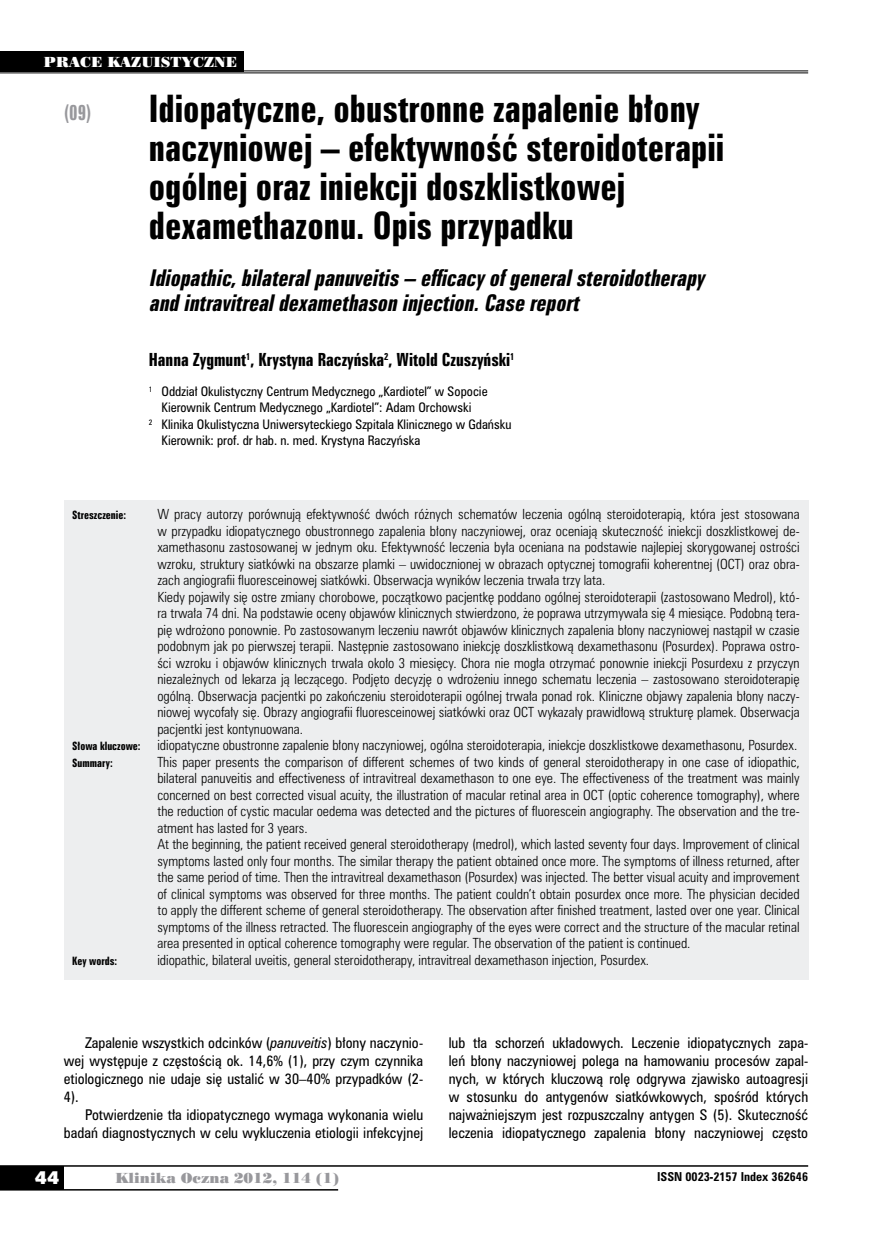
<style>
.page{position:relative;width:872px;height:1234px;background:#fff}
.page>*{position:absolute;margin:0;border:0;box-sizing:border-box;transform-origin:0 0}
.t1{font:34.5px/39px "Zurich Bd X Cn PL";color:#000}
.t2{font:italic 21px/25.5px "Zurich Bd X Cn PL";color:#000}
.t3{font:19.5px "Zurich Bd X Cn PL";color:#98989c;scale:.9 1}
.t4{font:18px "Humanst 531 U Blk PL";color:#fff}
.t5{font:16.5px "Zurich Bd X Cn PL";color:#000}
.t6{font:13.5px/18px "Zurich Cn PL";color:#000;text-align:justify}
.t7{font:13.5px "Poster Bodoni PL";color:#98989c}
.t8{font:13.5px "Poster Bodoni PL";color:#fff}
.t9{font:12.75px/16.5px "Zurich Lt Cn PL";color:#000}
.t10{font:12px "Zurich Cn PL";color:#000}
.t11{font:700 11.25px "Zurich Cn PL";color:#000}
.t12{font:10.5px "Zurich Bd X Cn PL";color:#000}
.s1{font-style:italic}
</style>
<div class="page">
<div style="left:0;top:1165px;width:64px;height:24px;background:#000"></div>
<hr style="left:0;top:1164px;width:808px;height:2px;background:#000">
<hr style="left:0;top:1188px;width:338px;height:2px;background:#000">
<div style="left:64px;top:500px;width:744px;height:479px;background:#edeeef"></div>
<hr style="left:0;top:70px;width:808px;height:1px;background:#000">
<hr style="left:0;top:72px;width:808px;height:1px;background:#000">
<div style="left:0;top:51px;width:243px;height:21px;background:#000"></div>
<p class="t8" style="left:44px;top:53px;width:195px">PRACE KAZUISTYCZNE</p>
<h3 class="t3" style="left:64px;top:100px;width:32px">(09)</h3>
<h1 class="t1" style="left:149px;top:89px;width:577px">Idiopatyczne, obustronne zapalenie błony naczyniowej – efektywność steroidoterapii ogólnej oraz iniekcji doszklistkowej dexamethazonu. Opis przypadku</h1>
<h2 class="t2" style="left:149px;top:265px;width:562px">Idiopathic,bilateralpanuveitis– efficacyofgeneralsteroidotherapy andintravitrealdexamethason injection.Case report</h2>
<p class="t5" style="left:149px;top:349px;width:367px">Hanna Zygmunt<sup>1</sup>, Krystyna Raczyńska<sup>2</sup>, Witold Czuszyński<sup>1</sup></p>
<p class="t10" style="left:149px;top:383px;width:340px"><sup>1</sup> Oddział Okulistyczny Centrum Medycznego „Kardiotel” w Sopocie</p>
<p class="t10" style="left:162px;top:399px;width:311px">Kierownik Centrum Medycznego „Kardiotel”: Adam Orchowski</p>
<p class="t10" style="left:149px;top:416px;width:364px"><sup>2</sup> Klinika Okulistyczna Uniwersyteckiego Szpitala Klinicznego w Gdańsku</p>
<p class="t10" style="left:162px;top:432px;width:260px">Kierownik: prof. dr hab. n. med. Krystyna Raczyńska</p>
<p class="t12" style="left:72px;top:508px;width:55px">Streszczenie:</p>
<p class="t9" style="left:157px;top:505px;width:644px">W pracy autorzy porównują efektywność dwóch różnych schematów leczenia ogólną steroidoterapią, która jest stosowana w przypadku idiopatycznego obustronnego zapalenia błony naczyniowej, oraz oceniają skuteczność iniekcji doszklistkowej de&shy;xamethasonu zastosowanej w jednym oku. Efektywność leczenia była oceniana na podstawie najlepiej skorygowanej ostrości wzroku, struktury siatkówki na obszarze plamki – uwidocznionej w obrazach optycznej tomografii koherentnej (OCT) oraz obra&shy;zach angiografii fluoresceinowej siatkówki. Obserwacja wyników leczenia trwała trzy lata.<br>Kiedy pojawiły się ostre zmiany chorobowe, początkowo pacjentkę poddano ogólnej steroidoterapii (zastosowano Medrol), któ&shy;ra trwała 74 dni. Na podstawie oceny objawów klinicznych stwierdzono, że poprawa utrzymywała się 4 miesiące. Podobną tera&shy;pię wdrożono ponownie. Po zastosowanym leczeniu nawrót objawów klinicznych zapalenia błony naczyniowej nastąpił w czasie podobnym jak po pierwszej terapii. Następnie zastosowano iniekcję doszklistkową dexamethasonu (Posurdex). Poprawa ostro&shy;ści wzroku i objawów klinicznych trwała około 3 miesięcy. Chora nie mogła otrzymać ponownie iniekcji Posurdexu z przyczyn niezależnych od lekarza ją leczącego. Podjęto decyzję o wdrożeniu innego schematu leczenia – zastosowano steroidoterapię ogólną. Obserwacja pacjentki po zakończeniu steroidoterapii ogólnej trwała ponad rok. Kliniczne objawy zapalenia błony naczy&shy;niowej wycofały się. Obrazy angiografii fluoresceinowej siatkówki oraz OCT wykazały prawidłową strukturę plamek. Obserwacja pacjentki jest kontynuowana.</p>
<p class="t12" style="left:72px;top:739px;width:70px">Słowa kluczowe:</p>
<p class="t9" style="left:157px;top:736px;width:641px">idiopatyczne obustronne zapalenie błony naczyniowej, ogólna steroidoterapia, iniekcje doszklistkowe dexamethasonu, Posurdex.</p>
<p class="t12" style="left:72px;top:755px;width:42px">Summary:</p>
<p class="t9" style="left:157px;top:753px;width:644px">This paper presents the comparison of different schemes of two kinds of general steroidotherapy in one case of idiopathic, bilateral panuveitis and effectiveness of intravitreal dexamethason to one eye. The effectiveness of the treatment was mainly concerned on best corrected visual acuity, the illustration of macular retinal area in OCT (optic coherence tomography), where the reduction of cystic macular oedema was detected and the pictures of fluorescein angiography. The observation and the tre&shy;atment has lasted for 3 years.<br>At the beginning, the patient received general steroidotherapy (medrol), which lasted seventy four days. Improvement of clinical symptoms lasted only four months. The similar therapy the patient obtained once more. The symptoms of illness returned, after the same period of time. Then the intravitreal dexamethason (Posurdex) was injected. The better visual acuity and improvement of clinical symptoms was observed for three months. The patient couldn’t obtain posurdex once more. The physician decided to apply the different scheme of general steroidotherapy. The observation after finished treatment, lasted over one year. Clinical symptoms of the illness retracted. The fluorescein angiography of the eyes were correct and the structure of the macular retinal area presented in optical coherence tomography were regular. The observation of the patient is continued.</p>
<p class="t12" style="left:72px;top:953px;width:46px">Key words:</p>
<p class="t9" style="left:157px;top:951px;width:493px">idiopathic, bilateral uveitis, general steroidotherapy, intravitreal dexamethason injection, Posurdex.</p>
<p class="t6" style="left:64px;top:1033px;width:361px;text-indent:21px">Zapalenie wszystkich odcinków (<span class="s1">panuveitis</span>) błony naczynio&shy;wej występuje z częstością ok. 14,6% (1), przy czym czynnika etiologicznego nie udaje się ustalić w 30–40% przypadków (2- 4).</p>
<p class="t6" style="left:64px;top:1105px;width:361px;text-align:right">Potwierdzenie tła idiopatycznego wymaga wykonania wielu badań diagnostycznych w celu wykluczenia etiologii infekcyjnej</p>
<p class="t6" style="left:449px;top:1033px;width:361px">lub tła schorzeń układowych. Leczenie idiopatycznych zapa&shy;leń błony naczyniowej polega na hamowaniu procesów zapal&shy;nych, w których kluczową rolę odgrywa zjawisko autoagresji w stosunku do antygenów siatkówkowych, spośród których najważniejszym jest rozpuszczalny antygen S (5). Skuteczność leczenia idiopatycznego zapalenia błony naczyniowej często</p>
<h3 class="t4" style="left:35px;top:1165px;width:26px">44</h3>
<p class="t7" style="left:115px;top:1168px;width:225px">Klinika Oczna 2012, 114 (1)</p>
<p class="t11" style="left:657px;top:1168px;width:152px">ISSN 0023-2157 Index 362646</p>
</div>
